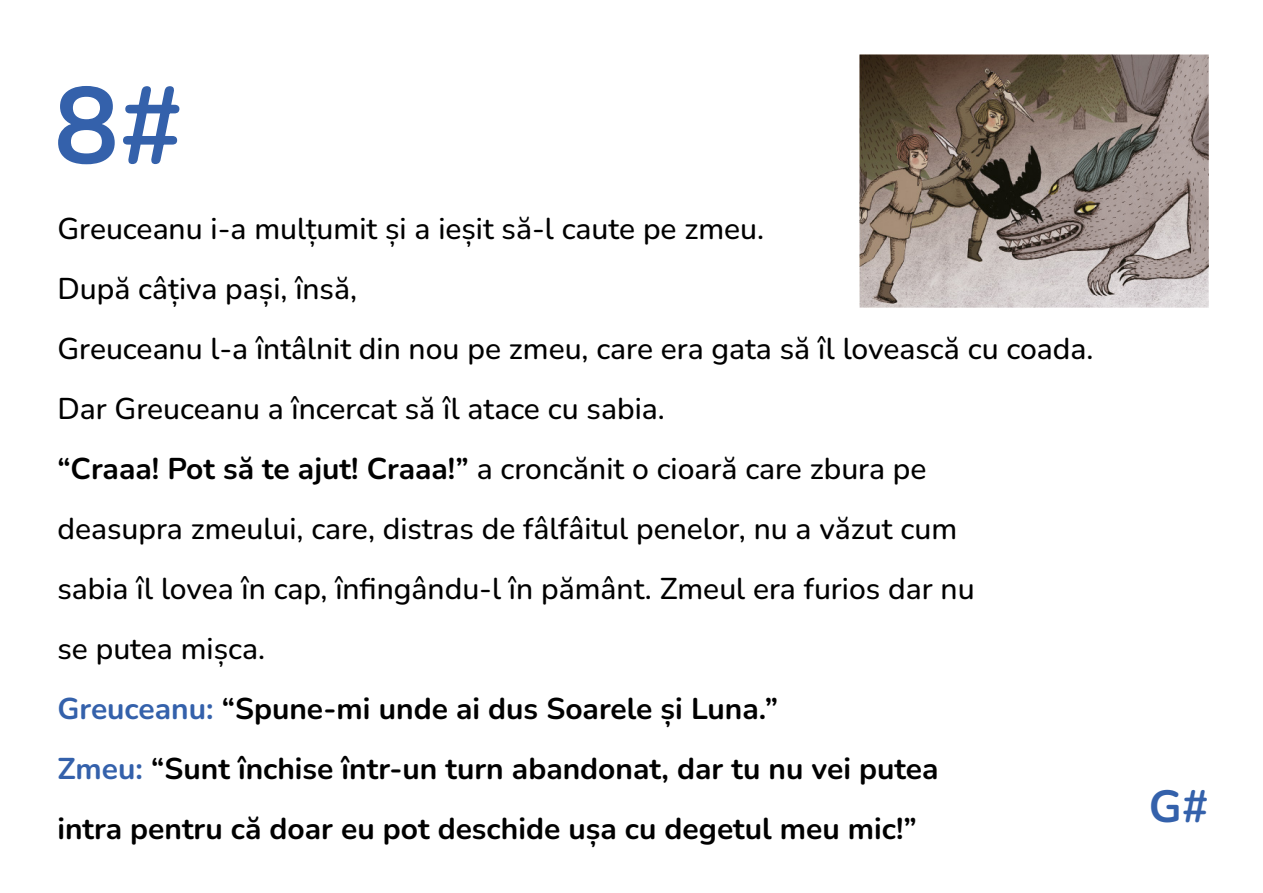
<style>
.page{position:relative;width:1263px;height:893px;background:#fff}
.page>*{position:absolute;margin:0;border:0;box-sizing:border-box;transform-origin:0 0}
.Number{font:700 108px "Nunito";color:#3461ab}
.Letter{font:700 45px "Nunito";color:#3461ab}
.Current_Text{font:500 30px/60px "Nunito";color:#000}
.Current_Text-2{font:700 30px "Nunito";color:#000}
.s1{font-weight:700}
.s2{color:#3461ab}
</style>
<div class="page">
<img style="left:860px;top:54px;width:349px;height:253px">
<p class="Number" style="left:54px;top:49px;width:131px">8#</p>
<p class="Current_Text" style="left:57px;top:197px;width:1037px">Greuceanu i-a mulțumit și a ieșit să-l caute pe zmeu.<br>După câțiva pași, însă,<br>Greuceanu l-a întâlnit din nou pe zmeu, care era gata să îl lovească cu coada.</p>
<p class="Current_Text" style="left:57px;top:377px;width:609px">Dar Greuceanu a încercat să îl atace cu sabia.</p>
<p class="Current_Text" style="left:57px;top:437px;width:871px"><span class="s1">“Craaa! Pot să te ajut! Craaa!”</span> a croncănit o cioară care zbura pe</p>
<p class="Current_Text" style="left:57px;top:497px;width:901px">deasupra zmeului, care, distras de fâlfâitul penelor, nu a văzut cum</p>
<p class="Current_Text" style="left:57px;top:557px;width:919px">sabia îl lovea în cap, înfingându-l în pământ. Zmeul era furios dar nu</p>
<p class="Current_Text" style="left:57px;top:617px;width:209px">se putea mișca.</p>
<p class="Current_Text-2" style="left:57px;top:687px;width:722px"><span class="s2">Greuceanu:</span> “Spune-mi unde ai dus Soarele și Luna.”</p>
<p class="Current_Text-2" style="left:57px;top:747px;width:883px"><span class="s2">Zmeu:</span> “Sunt închise într-un turn abandonat, dar tu nu vei putea</p>
<p class="Current_Text-2" style="left:57px;top:807px;width:861px">intra pentru că doar eu pot deschide ușa cu degetul meu mic!”</p>
<p class="Letter" style="left:1149px;top:774px;width:62px">G#</p>
</div>
